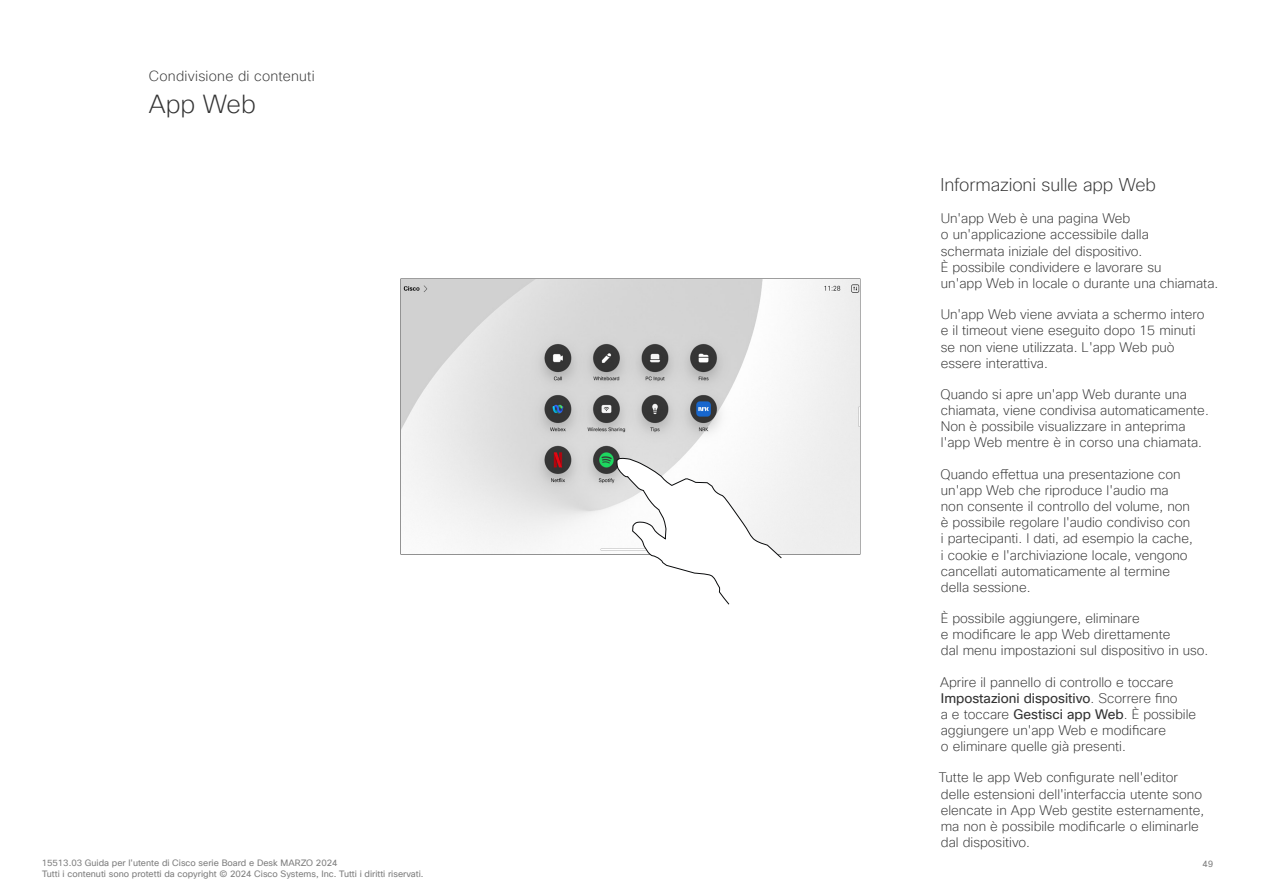
<style>
.page{position:relative;width:1263px;height:893px;background:#fff}
.page>*{position:absolute;margin:0;border:0;box-sizing:border-box;transform-origin:0 0}
.t1{font:200 25.5px "Cisco Sans TT";color:#333}
.t2{font:200 18px "Cisco Sans TT";letter-spacing:-.005em;color:#333}
.t3{font:200 14.25px "Cisco Sans TT";letter-spacing:.02em;color:#333}
.t4{font:200 13.5px/16.2px "Cisco Sans TT";color:#333}
.t5{font:9px/10.8px "Cisco Sans TT";color:#808080}
.t6{font:9px "Cisco Sans";color:#808080}
.s1{font-weight:400}
</style>
<div class="page">
<img style="left:402px;top:280px;width:457px;height:273px">
<svg style="left:616px;top:457px;width:166px;height:148px"></svg>
<p class="t3" style="left:149px;top:67px;width:167px">Condivisione di contenuti</p>
<h1 class="t1" style="left:149px;top:87px;width:109px">App Web</h1>
<h2 class="t2" style="left:940px;top:173px;width:217px">Informazioni sulle app Web</h2>
<p class="t4" style="left:941px;top:211px;width:279px">Un'app Web è una pagina Web<br>o un'applicazione accessibile dalla<br>schermata iniziale del dispositivo.<br>È possibile condividere e lavorare su<br>un'app Web in locale o durante una chiamata.</p>
<p class="t4" style="left:941px;top:307px;width:265px">Un'app Web viene avviata a schermo intero e il timeout viene eseguito dopo 15 minuti se non viene utilizzata. L'app Web può essere interattiva.</p>
<p class="t4" style="left:940px;top:386px;width:270px">Quando si apre un'app Web durante una chiamata, viene condivisa automaticamente.<br>Non è possibile visualizzare in anteprima l'app Web mentre è in corso una chiamata.</p>
<p class="t4" style="left:940px;top:466px;width:254px">Quando effettua una presentazione con un'app Web che riproduce l'audio ma non consente il controllo del volume, non è possibile regolare l'audio condiviso con i partecipanti. I dati, ad esempio la cache, i cookie e l'archiviazione locale, vengono cancellati automaticamente al termine della sessione.</p>
<p class="t4" style="left:941px;top:611px;width:269px">È possibile aggiungere, eliminare<br>e modificare le app Web direttamente<br>dal menu impostazioni sul dispositivo in uso.</p>
<p class="t4" style="left:940px;top:674px;width:258px">Aprire il pannello di controllo e toccare <span class="s1">Impostazioni dispositivo</span>. Scorrere fino<br>a e toccare <span class="s1">Gestisci app Web</span>. È possibile aggiungere un'app Web e modificare<br>o eliminare quelle già presenti.</p>
<p class="t4" style="left:939px;top:770px;width:267px">Tutte le app Web configurate nell'editor delle estensioni dell'interfaccia utente sono elencate in App Web gestite esternamente, ma non è possibile modificarle o eliminarle dal dispositivo.</p>
<p class="t5" style="left:42px;top:858px;width:383px">15513.03 Guida per l'utente di Cisco serie Board e Desk MARZO 2024<br>Tutti i contenuti sono protetti da copyright © 2024 Cisco Systems, Inc. Tutti i diritti riservati.</p>
<p class="t6" style="left:1202px;top:858px;width:12px">49</p>
</div>
